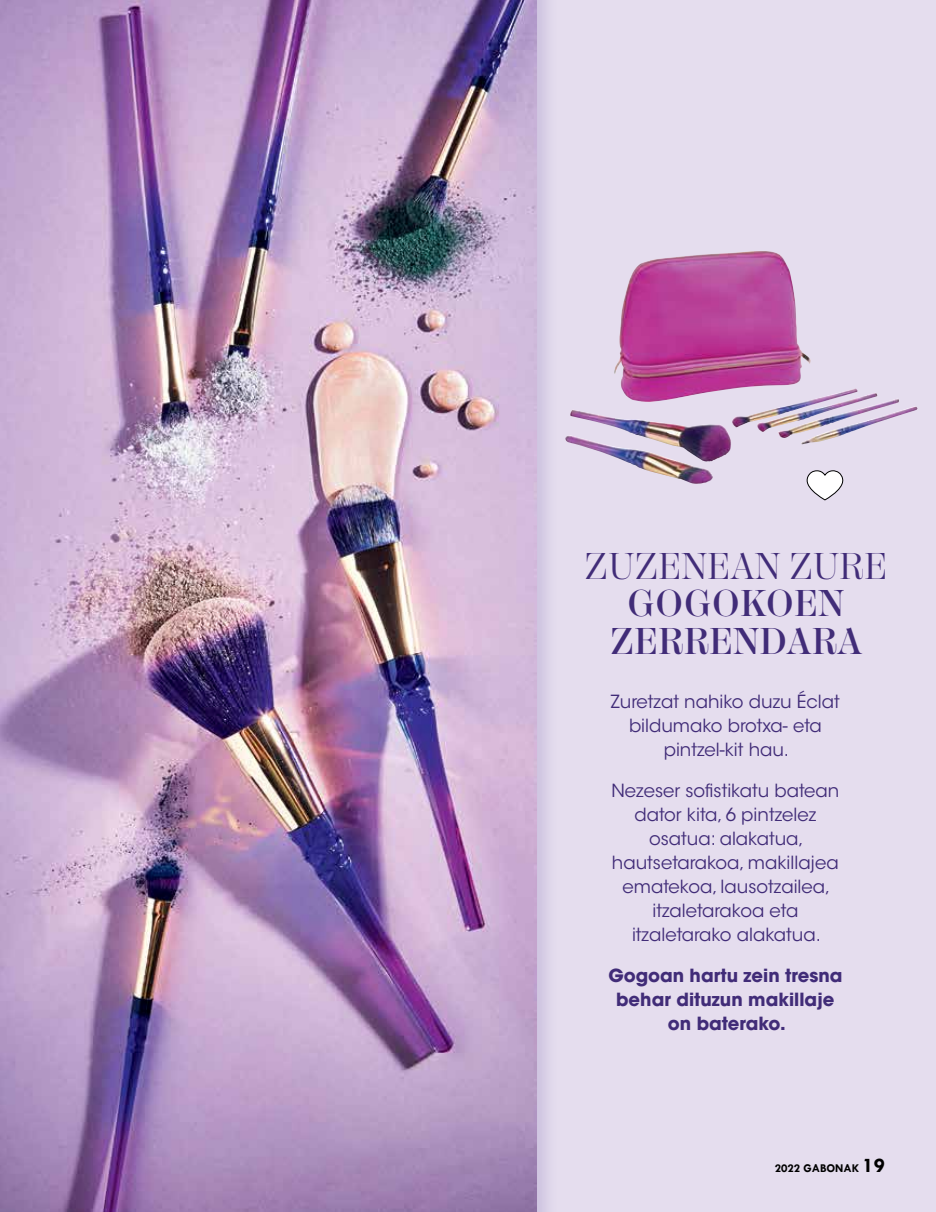
<style>
.page{position:relative;width:936px;height:1212px;background:#fff}
.page>*{position:absolute;margin:0;border:0;box-sizing:border-box;transform-origin:0 0}
.t1{font:600 37.5px/37.5px "Chamberi Display";letter-spacing:.03em;color:#412c78;text-align:center}
.t2{font:37.5px "Chamberi Display";letter-spacing:.03em;color:#412c78}
.t3{font:18px/24px "ITC Avant Garde Std";color:#412c78;text-align:center}
.t4{font:700 18px/24px "ITC Avant Garde Std";color:#412c78;text-align:center}
.t5{font:700 12px "Tw Cen";color:#000}
.s1{font-size:21px}
</style>
<div class="page">
<div style="left:529px;top:0;width:406px;height:1212px;background:#e5ddee"></div>
<div style="left:370px;top:0;width:189px;height:1212px;background:#634ea0;opacity:.2"></div>
<img style="left:0;top:0;width:536px;height:1212px">
<img style="left:614px;top:251px;width:195px;height:151px">
<svg style="left:806px;top:470px;width:37px;height:30px"></svg>
<h1 class="t2" style="left:584px;top:539px;width:304px">ZUZENEAN ZURE</h1>
<h1 class="t1" style="left:610px;top:582px;width:253px">GOGOKOEN<br>ZERRENDARA</h1>
<p class="t3" style="left:611px;top:689px;width:230px">Zuretzat nahiko duzu Éclat bildumako brotxa- eta pintzel-kit hau.</p>
<p class="t3" style="left:611px;top:778px;width:229px">Nezeser sofistikatu batean dator kita, 6 pintzelez osatua: alakatua, hautsetarakoa, makillajea ematekoa, lausotzailea, itzaletarakoa eta itzaletarako alakatua.</p>
<p class="t4" style="left:608px;top:963px;width:235px">Gogoan hartu zein tresna behar dituzun makillaje on baterako.</p>
<p class="t5" style="left:774px;top:1161px;width:112px">2022 GABONAK <span class="s1">19</span></p>
</div>
